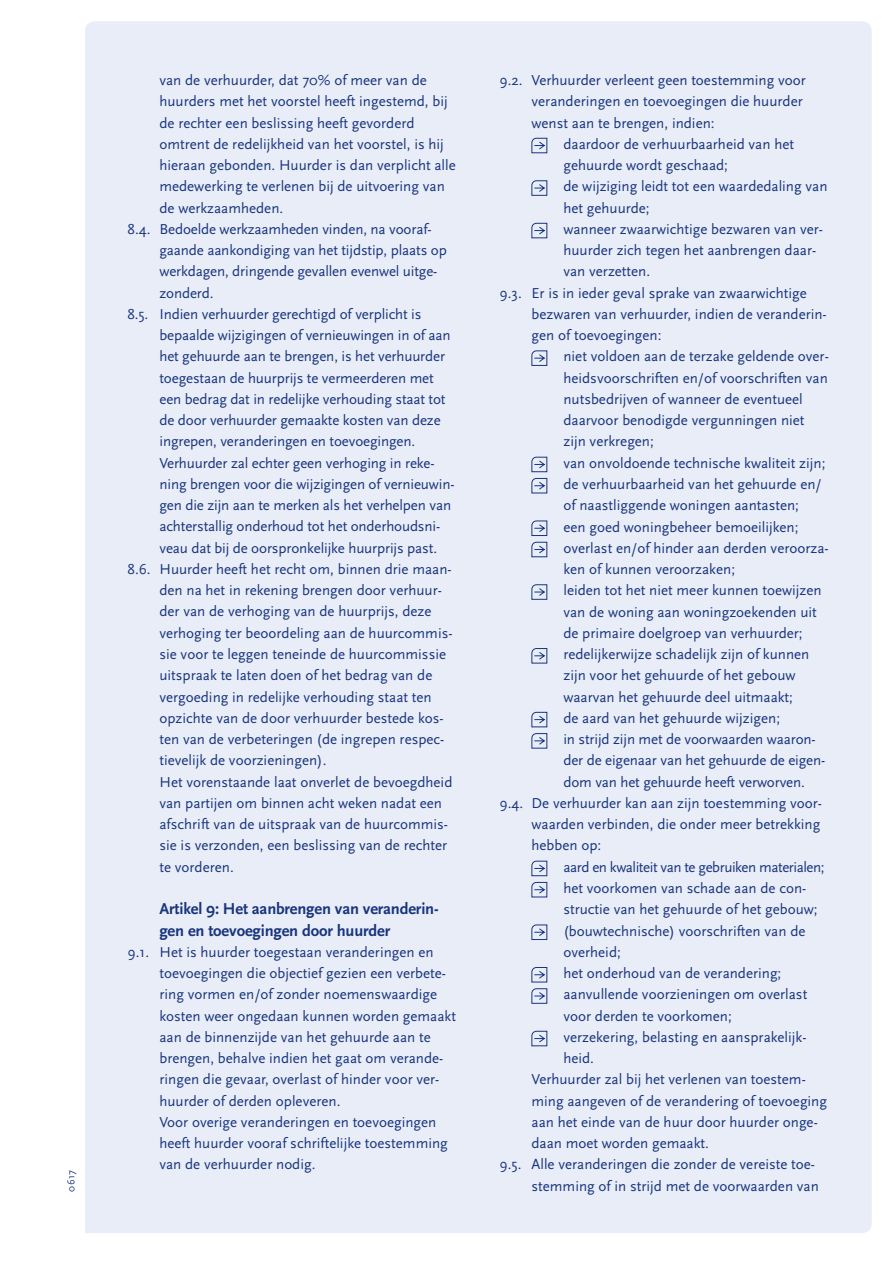
<style>
.page{position:relative;width:893px;height:1263px;background:#fff}
.page>*{position:absolute;margin:0;border:0;box-sizing:border-box;transform-origin:0 0}
.t1{font:700 16.5px/21.3px "Scala Sans";letter-spacing:-.01em;color:#18357d}
.t2{font:15px/21.3px "Scala Sans";color:#18357d}
.t3{font:15px "Scala Sans";letter-spacing:-.03em;color:#18357d}
.t4{font:10.5px "Scala Sans";color:#18357d}
</style>
<div class="page">
<div style="left:85px;top:21px;width:787px;height:1212px;background:#e9edf8"></div>
<svg style="left:531px;top:138px;width:16px;height:15px"></svg>
<svg style="left:531px;top:180px;width:16px;height:16px"></svg>
<svg style="left:531px;top:223px;width:16px;height:15px"></svg>
<svg style="left:531px;top:350px;width:16px;height:16px"></svg>
<svg style="left:531px;top:456px;width:16px;height:16px"></svg>
<svg style="left:531px;top:478px;width:16px;height:16px"></svg>
<svg style="left:531px;top:520px;width:16px;height:16px"></svg>
<svg style="left:531px;top:542px;width:16px;height:15px"></svg>
<svg style="left:531px;top:584px;width:16px;height:16px"></svg>
<svg style="left:531px;top:648px;width:16px;height:16px"></svg>
<svg style="left:531px;top:712px;width:16px;height:15px"></svg>
<svg style="left:531px;top:733px;width:16px;height:16px"></svg>
<svg style="left:531px;top:860px;width:16px;height:16px"></svg>
<svg style="left:531px;top:882px;width:16px;height:16px"></svg>
<svg style="left:531px;top:924px;width:16px;height:16px"></svg>
<svg style="left:531px;top:967px;width:16px;height:37px"></svg>
<svg style="left:531px;top:1030px;width:16px;height:16px"></svg>
<p class="t4" style="left:66px;top:1192px;width:24px;rotate:-90deg">0617</p>
<p class="t2" style="left:159px;top:70px;width:269px">van de verhuurder, dat 70% of meer van de</p>
<p class="t2" style="left:159px;top:91px;width:290px">huurders met het voorstel heeft ingestemd, bij</p>
<p class="t2" style="left:159px;top:112px;width:257px">de rechter een beslissing heeft gevorderd</p>
<p class="t2" style="left:159px;top:134px;width:286px">omtrent de redelijkheid van het voorstel, is hij</p>
<p class="t2" style="left:159px;top:155px;width:298px">hieraan gebonden. Huurder is dan verplicht alle</p>
<p class="t2" style="left:159px;top:176px;width:287px">medewerking te verlenen bij de uitvoering van</p>
<p class="t2" style="left:159px;top:197px;width:125px">de werkzaamheden.</p>
<p class="t2" style="left:128px;top:219px;width:306px">8.4. Bedoelde werkzaamheden vinden, na vooraf-</p>
<p class="t2" style="left:159px;top:240px;width:289px">gaande aankondiging van het tijdstip, plaats op</p>
<p class="t2" style="left:159px;top:261px;width:279px">werkdagen, dringende gevallen evenwel uitge-</p>
<p class="t2" style="left:159px;top:282px;width:56px">zonderd.</p>
<p class="t2" style="left:128px;top:304px;width:295px">8.5. Indien verhuurder gerechtigd of verplicht is</p>
<p class="t2" style="left:159px;top:325px;width:293px">bepaalde wijzigingen of vernieuwingen in of aan</p>
<p class="t2" style="left:159px;top:346px;width:287px">het gehuurde aan te brengen, is het verhuurder</p>
<p class="t2" style="left:159px;top:367px;width:276px">toegestaan de huurprijs te vermeerderen met</p>
<p class="t2" style="left:159px;top:389px;width:288px">een bedrag dat in redelijke verhouding staat tot</p>
<p class="t2" style="left:159px;top:410px;width:283px">de door verhuurder gemaakte kosten van deze</p>
<p class="t2" style="left:159px;top:431px;width:257px">ingrepen, veranderingen en toevoegingen.</p>
<p class="t2" style="left:159px;top:452px;width:277px">Verhuurder zal echter geen verhoging in reke-</p>
<p class="t2" style="left:159px;top:474px;width:297px">ning brengen voor die wijzigingen of vernieuwin-</p>
<p class="t2" style="left:159px;top:495px;width:293px">gen die zijn aan te merken als het verhelpen van</p>
<p class="t2" style="left:159px;top:516px;width:282px">achterstallig onderhoud tot het onderhoudsni-</p>
<p class="t2" style="left:159px;top:537px;width:279px">veau dat bij de oorspronkelijke huurprijs past.</p>
<p class="t2" style="left:128px;top:559px;width:326px">8.6. Huurder heeft het recht om, binnen drie maan-</p>
<p class="t2" style="left:159px;top:580px;width:284px">den na het in rekening brengen door verhuur-</p>
<p class="t2" style="left:159px;top:601px;width:274px">der van de verhoging van de huurprijs, deze</p>
<p class="t2" style="left:159px;top:622px;width:295px">verhoging ter beoordeling aan de huurcommis-</p>
<p class="t2" style="left:159px;top:644px;width:288px">sie voor te leggen teneinde de huurcommissie</p>
<p class="t2" style="left:159px;top:665px;width:274px">uitspraak te laten doen of het bedrag van de</p>
<p class="t2" style="left:159px;top:686px;width:274px">vergoeding in redelijke verhouding staat ten</p>
<p class="t2" style="left:159px;top:707px;width:286px">opzichte van de door verhuurder bestede kos-</p>
<p class="t2" style="left:159px;top:729px;width:286px">ten van de verbeteringen (de ingrepen respec-</p>
<p class="t2" style="left:159px;top:750px;width:168px">tievelijk de voorzieningen).</p>
<p class="t2" style="left:159px;top:771px;width:294px">Het vorenstaande laat onverlet de bevoegdheid</p>
<p class="t2" style="left:159px;top:792px;width:284px">van partijen om binnen acht weken nadat een</p>
<p class="t2" style="left:159px;top:814px;width:290px">afschrift van de uitspraak van de huurcommis-</p>
<p class="t2" style="left:159px;top:835px;width:289px">sie is verzonden, een beslissing van de rechter</p>
<p class="t2" style="left:159px;top:856px;width:76px">te vorderen.</p>
<p class="t1" style="left:159px;top:899px;width:281px">Artikel 9: Het aanbrengen van veranderin&shy;gen en toevoegingen door huurder</p>
<p class="t2" style="left:159px;top:941px;width:298px;text-indent:-32px">9.1. Het is huurder toegestaan veranderingen en toevoegingen die objectief gezien een verbete&shy;ring vormen en/of zonder noemenswaardige kosten weer ongedaan kunnen worden gemaakt aan de binnenzijde van het gehuurde aan te brengen, behalve indien het gaat om verande&shy;ringen die gevaar, overlast of hinder voor ver&shy;huurder of derden opleveren.<br>Voor overige veranderingen en toevoegingen heeft huurder vooraf schriftelijke toestemming van de verhuurder nodig.</p>
<p class="t2" style="left:531px;top:70px;width:276px;text-indent:-32px">9.2. Verhuurder verleent geen toestemming voor veranderingen en toevoegingen die huurder wenst aan te brengen, indien:</p>
<p class="t2" style="left:563px;top:134px;width:232px">daardoor de verhuurbaarheid van het</p>
<p class="t2" style="left:563px;top:155px;width:166px">gehuurde wordt geschaad;</p>
<p class="t2" style="left:563px;top:176px;width:266px">de wijziging leidt tot een waardedaling van</p>
<p class="t2" style="left:563px;top:197px;width:88px">het gehuurde;</p>
<p class="t2" style="left:563px;top:219px;width:261px">wanneer zwaarwichtige bezwaren van ver-</p>
<p class="t2" style="left:563px;top:240px;width:254px">huurder zich tegen het aanbrengen daar-</p>
<p class="t2" style="left:563px;top:261px;width:88px">van verzetten.</p>
<p class="t2" style="left:500px;top:282px;width:309px">9.3. Er is in ieder geval sprake van zwaarwichtige</p>
<p class="t2" style="left:531px;top:304px;width:297px">bezwaren van verhuurder, indien de veranderin-</p>
<p class="t2" style="left:531px;top:325px;width:132px">gen of toevoegingen:</p>
<p class="t2" style="left:563px;top:346px;width:267px">niet voldoen aan de terzake geldende over-</p>
<p class="t2" style="left:563px;top:367px;width:266px">heidsvoorschriften en/of voorschriften van</p>
<p class="t2" style="left:563px;top:389px;width:241px">nutsbedrijven of wanneer de eventueel</p>
<p class="t2" style="left:563px;top:410px;width:243px">daarvoor benodigde vergunningen niet</p>
<p class="t2" style="left:563px;top:431px;width:92px">zijn verkregen;</p>
<p class="t2" style="left:563px;top:452px;width:264px">van onvoldoende technische kwaliteit zijn;</p>
<p class="t2" style="left:563px;top:474px;width:260px">de verhuurbaarheid van het gehuurde en/</p>
<p class="t2" style="left:563px;top:495px;width:237px">of naastliggende woningen aantasten;</p>
<p class="t2" style="left:563px;top:516px;width:237px">een goed woningbeheer bemoeilijken;</p>
<p class="t2" style="left:563px;top:538px;width:267px">overlast en/of hinder aan derden veroorza-</p>
<p class="t2" style="left:563px;top:559px;width:173px">ken of kunnen veroorzaken;</p>
<p class="t2" style="left:563px;top:580px;width:260px">leiden tot het niet meer kunnen toewijzen</p>
<p class="t2" style="left:563px;top:601px;width:255px">van de woning aan woningzoekenden uit</p>
<p class="t2" style="left:563px;top:623px;width:241px">de primaire doelgroep van verhuurder;</p>
<p class="t2" style="left:563px;top:644px;width:248px">redelijkerwijze schadelijk zijn of kunnen</p>
<p class="t2" style="left:563px;top:665px;width:234px">zijn voor het gehuurde of het gebouw</p>
<p class="t2" style="left:563px;top:686px;width:231px">waarvan het gehuurde deel uitmaakt;</p>
<p class="t2" style="left:563px;top:708px;width:218px">de aard van het gehuurde wijzigen;</p>
<p class="t2" style="left:563px;top:729px;width:254px">in strijd zijn met de voorwaarden waaron-</p>
<p class="t2" style="left:563px;top:750px;width:263px">der de eigenaar van het gehuurde de eigen-</p>
<p class="t2" style="left:563px;top:771px;width:243px">dom van het gehuurde heeft verworven.</p>
<p class="t2" style="left:500px;top:793px;width:324px">9.4. De verhuurder kan aan zijn toestemming voor-</p>
<p class="t2" style="left:531px;top:814px;width:290px">waarden verbinden, die onder meer betrekking</p>
<p class="t2" style="left:531px;top:835px;width:71px">hebben op:</p>
<p class="t3" style="left:563px;top:859px;width:263px">aard en kwaliteit van te gebruiken materialen;</p>
<p class="t2" style="left:563px;top:878px;width:244px">het voorkomen van schade aan de con-</p>
<p class="t2" style="left:563px;top:899px;width:256px">structie van het gehuurde of het gebouw;</p>
<p class="t2" style="left:563px;top:920px;width:243px">(bouwtechnische) voorschriften van de</p>
<p class="t2" style="left:563px;top:941px;width:59px">overheid;</p>
<p class="t2" style="left:563px;top:963px;width:219px">het onderhoud van de verandering;</p>
<p class="t2" style="left:563px;top:984px;width:245px">aanvullende voorzieningen om overlast</p>
<p class="t2" style="left:563px;top:1005px;width:170px">voor derden te voorkomen;</p>
<p class="t2" style="left:563px;top:1026px;width:245px">verzekering, belasting en aansprakelijk-</p>
<p class="t2" style="left:563px;top:1048px;width:32px">heid.</p>
<p class="t2" style="left:531px;top:1069px;width:276px">Verhuurder zal bij het verlenen van toestem-</p>
<p class="t2" style="left:531px;top:1090px;width:297px">ming aangeven of de verandering of toevoeging</p>
<p class="t2" style="left:531px;top:1112px;width:288px">aan het einde van de huur door huurder onge-</p>
<p class="t2" style="left:531px;top:1133px;width:179px">daan moet worden gemaakt.</p>
<p class="t2" style="left:500px;top:1154px;width:317px">9.5. Alle veranderingen die zonder de vereiste toe-</p>
<p class="t2" style="left:531px;top:1175px;width:289px">stemming of in strijd met de voorwaarden van</p>
</div>
